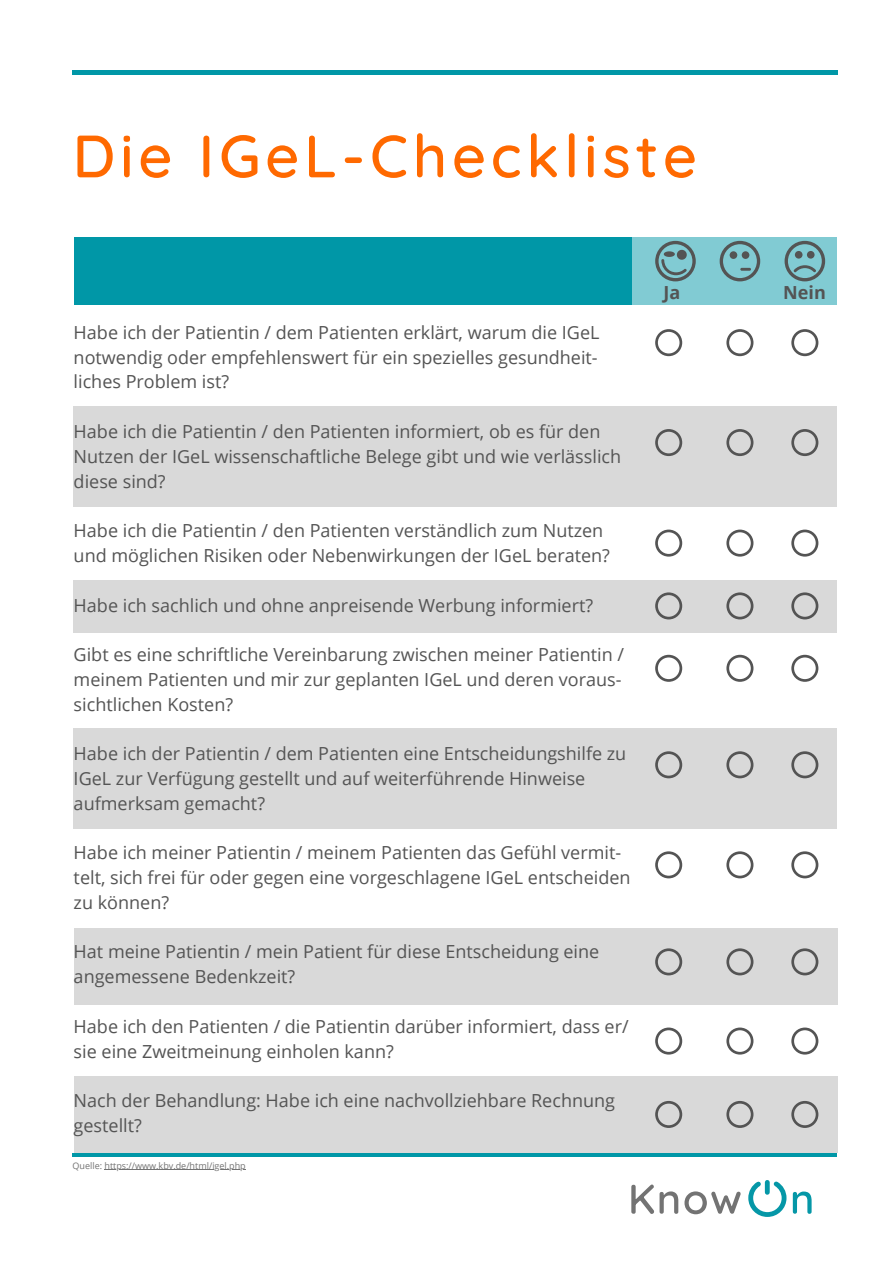
<style>
.page{position:relative;width:894px;height:1264px;background:#fff}
.page>*{position:absolute;margin:0;border:0;box-sizing:border-box;transform-origin:0 0}
.t1{font:500 59.55px "Quicksand";letter-spacing:.08em;color:#ff6900}
.t2{font:18px/24.8px "Open Sans";color:#545454}
.t3{font:700 18px "Open Sans";color:#545454}
.t4{font:9px "Open Sans";color:#737373}
</style>
<div class="page">
<hr style="left:72px;top:71px;width:765px;height:3px;background:#0097a7">
<hr style="left:72px;top:1153px;width:764px;height:3px;background:#0097a7">
<svg style="left:631px;top:1180px;width:180px;height:36px"></svg>
<div style="left:764px;top:1182px;width:5px;height:10px;background:#0597a7"></div>
<div style="left:74px;top:237px;width:557px;height:67px;background:#0097a7"></div>
<div style="left:631px;top:237px;width:205px;height:67px;background:#81cbd3"></div>
<svg style="left:784px;top:241px;width:40px;height:40px;background:#73a6ac"></svg>
<div style="left:794px;top:251px;width:8px;height:7px;background:#545454;border-radius:50%"></div>
<div style="left:806px;top:251px;width:8px;height:7px;background:#545454;border-radius:50%"></div>
<svg style="left:719px;top:241px;width:41px;height:40px;background:#74aab0"></svg>
<div style="left:729px;top:251px;width:8px;height:8px;background:#545454;border-radius:50%"></div>
<div style="left:741px;top:251px;width:8px;height:8px;background:#545454;border-radius:50%"></div>
<svg style="left:655px;top:241px;width:40px;height:40px;background:#6f9da2"></svg>
<div style="left:73px;top:406px;width:763px;height:100px;background:#d9d9d9"></div>
<div style="left:73px;top:580px;width:763px;height:52px;background:#d9d9d9"></div>
<div style="left:73px;top:728px;width:763px;height:100px;background:#d9d9d9"></div>
<div style="left:74px;top:928px;width:763px;height:76px;background:#d9d9d9"></div>
<div style="left:74px;top:1076px;width:763px;height:76px;background:#d9d9d9"></div>
<hr style="left:104px;top:1169px;width:142px;height:1px;background:#737373">
<svg style="left:655px;top:329px;width:27px;height:27px"></svg>
<svg style="left:726px;top:329px;width:27px;height:27px"></svg>
<svg style="left:791px;top:329px;width:27px;height:27px"></svg>
<svg style="left:655px;top:429px;width:27px;height:27px"></svg>
<svg style="left:726px;top:429px;width:27px;height:27px"></svg>
<svg style="left:791px;top:429px;width:27px;height:27px"></svg>
<svg style="left:655px;top:529px;width:27px;height:27px"></svg>
<svg style="left:726px;top:529px;width:27px;height:27px"></svg>
<svg style="left:791px;top:529px;width:27px;height:27px"></svg>
<svg style="left:655px;top:592px;width:27px;height:27px"></svg>
<svg style="left:726px;top:592px;width:27px;height:27px"></svg>
<svg style="left:791px;top:592px;width:27px;height:27px"></svg>
<svg style="left:655px;top:654px;width:27px;height:27px"></svg>
<svg style="left:726px;top:654px;width:27px;height:27px"></svg>
<svg style="left:791px;top:654px;width:27px;height:27px"></svg>
<svg style="left:655px;top:751px;width:27px;height:27px"></svg>
<svg style="left:726px;top:751px;width:27px;height:27px"></svg>
<svg style="left:791px;top:751px;width:27px;height:27px"></svg>
<svg style="left:655px;top:851px;width:27px;height:27px"></svg>
<svg style="left:726px;top:851px;width:27px;height:27px"></svg>
<svg style="left:791px;top:851px;width:27px;height:27px"></svg>
<svg style="left:655px;top:948px;width:27px;height:27px"></svg>
<svg style="left:726px;top:948px;width:27px;height:27px"></svg>
<svg style="left:791px;top:948px;width:27px;height:27px"></svg>
<svg style="left:655px;top:1027px;width:27px;height:27px"></svg>
<svg style="left:726px;top:1027px;width:27px;height:27px"></svg>
<svg style="left:791px;top:1027px;width:27px;height:27px"></svg>
<svg style="left:655px;top:1101px;width:27px;height:26px"></svg>
<svg style="left:726px;top:1101px;width:27px;height:26px"></svg>
<svg style="left:791px;top:1101px;width:27px;height:26px"></svg>
<h1 class="t1" style="left:72px;top:118px;width:625px">Die IGeL-Checkliste</h1>
<p class="t2" style="left:74px;top:319px;width:527px;text-align:justify">Habe ich der Patientin / dem Patienten erklärt, warum die IGeL notwendig oder empfehlenswert für ein spezielles gesundheit&shy;liches Problem ist?</p>
<p class="t2" style="left:74px;top:418px;width:549px">Habe ich die Patientin / den Patienten informiert, ob es für den<br>Nutzen der IGeL wissenschaftliche Belege gibt und wie verlässlich diese sind?</p>
<p class="t2" style="left:74px;top:518px;width:537px">Habe ich die Patientin / den Patienten verständlich zum Nutzen und möglichen Risiken oder Nebenwirkungen der IGeL beraten?</p>
<p class="t2" style="left:74px;top:592px;width:521px">Habe ich sachlich und ohne anpreisende Werbung informiert?</p>
<p class="t2" style="left:74px;top:641px;width:552px">Gibt es eine schriftliche Vereinbarung zwischen meiner Patientin / meinem Patienten und mir zur geplanten IGeL und deren voraus&shy;sichtlichen Kosten?</p>
<p class="t2" style="left:74px;top:740px;width:554px">Habe ich der Patientin / dem Patienten eine Entscheidungshilfe zu<br>IGeL zur Verfügung gestellt und auf weiterführende Hinweise aufmerksam gemacht?</p>
<p class="t2" style="left:74px;top:840px;width:558px">Habe ich meiner Patientin / meinem Patienten das Gefühl vermit&shy;telt, sich frei für oder gegen eine vorgeschlagene IGeL entscheiden zu können?</p>
<p class="t2" style="left:74px;top:939px;width:527px">Hat meine Patientin / mein Patient für diese Entscheidung eine angemessene Bedenkzeit?</p>
<p class="t2" style="left:74px;top:1013px;width:556px">Habe ich den Patienten / die Patientin darüber informiert, dass er/ sie eine Zweitmeinung einholen kann?</p>
<p class="t2" style="left:74px;top:1087px;width:542px">Nach der Behandlung: Habe ich eine nachvollziehbare Rechnung gestellt?</p>
<p class="t4" style="left:72px;top:1158px;width:175px">Quelle: https://www.kbv.de/html/igel.php</p>
<p class="t3" style="left:663px;top:280px;width:18px">Ja</p>
<p class="t3" style="left:783px;top:280px;width:44px">Nein</p>
</div>
